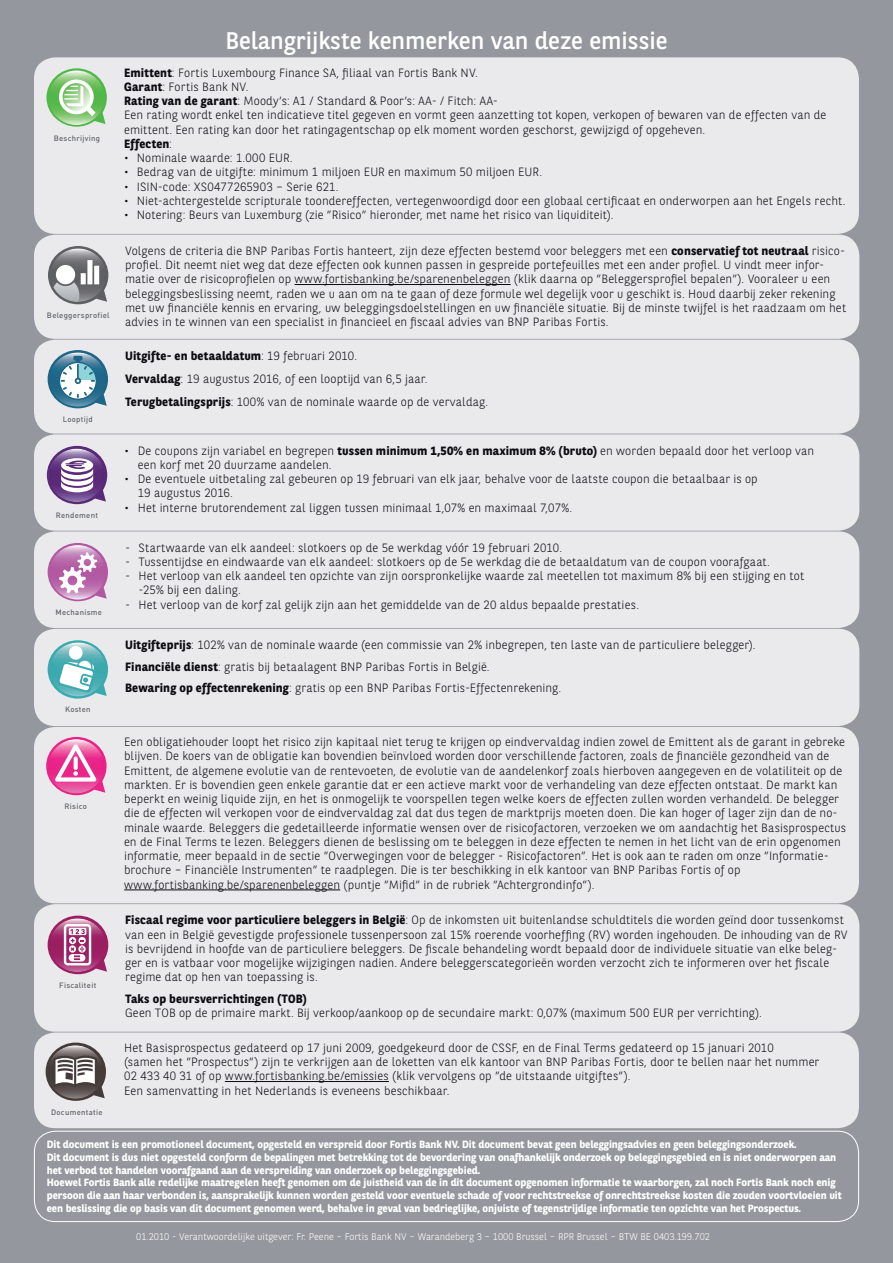
<style>
.page{position:relative;width:893px;height:1263px;background:#94989e}
.page>*{position:absolute;margin:0;border:0;box-sizing:border-box;transform-origin:0 0}
.t1{font:24px "BNPP Sans";color:#fff}
.t2{font:300 12px/14.2px "BNPP Sans";letter-spacing:.015em;color:#0d0c12}
.t3{font:700 12px "BNPP Sans";letter-spacing:.015em;color:#0d0c12}
.t4{font:700 10.5px/12.8px "BNPP Sans";letter-spacing:-.005em;color:#fff}
.t5{font:300 9.75px "BNPP Sans";color:#fff}
.t6{font:500 7.65px "DIN";letter-spacing:.04em;color:#616469}
.s1{font-weight:700}
</style>
<div class="page">
<div style="left:34px;top:1131px;width:825px;height:91px;border:1px solid #fff;border-radius:21px"></div>
<div style="left:34px;top:57px;width:825px;height:177px;background:#eaeaec;border-radius:21px"></div>
<svg style="left:46px;top:68px;width:61px;height:59px"></svg>
<div style="left:34px;top:1032px;width:825px;height:96px;background:#eaeaec;border-radius:21px"></div>
<svg style="left:46px;top:1042px;width:60px;height:59px"></svg>
<hr style="left:225px;top:1081px;width:164px;height:1px;background:#0d0c12">
<div style="left:34px;top:727px;width:825px;height:176px;background:#eaeaec;border-radius:21px"></div>
<svg style="left:46px;top:737px;width:61px;height:58px"></svg>
<hr style="left:124px;top:889px;width:216px;height:1px;background:#0d0c12">
<div style="left:34px;top:434px;width:825px;height:97px;background:#eaeaec;border-radius:21px"></div>
<svg style="left:47px;top:446px;width:60px;height:58px"></svg>
<div style="left:34px;top:531px;width:825px;height:97px;background:#eaeaec;border-radius:21px"></div>
<svg style="left:48px;top:543px;width:60px;height:58px"></svg>
<div style="left:34px;top:340px;width:825px;height:94px;background:#eaeaec;border-radius:21px"></div>
<svg style="left:48px;top:350px;width:60px;height:58px"></svg>
<div style="left:34px;top:235px;width:825px;height:104px;background:#eaeaec;border-radius:21px"></div>
<svg style="left:48px;top:246px;width:60px;height:58px"></svg>
<hr style="left:295px;top:284px;width:216px;height:1px;background:#0d0c12">
<div style="left:34px;top:629px;width:825px;height:97px;background:#eaeaec;border-radius:21px"></div>
<svg style="left:48px;top:640px;width:60px;height:58px"></svg>
<div style="left:34px;top:904px;width:825px;height:128px;background:#eaeaec;border-radius:21px"></div>
<svg style="left:48px;top:916px;width:60px;height:58px"></svg>
<p class="t6" style="left:54px;top:135px;width:48px">Beschrijving</p>
<p class="t6" style="left:47px;top:313px;width:64px">Beleggersprofiel</p>
<p class="t6" style="left:63px;top:417px;width:32px">Looptijd</p>
<p class="t6" style="left:56px;top:513px;width:44px">Rendement</p>
<p class="t6" style="left:56px;top:610px;width:48px">Mechanisme</p>
<p class="t6" style="left:65px;top:707px;width:27px">Kosten</p>
<p class="t6" style="left:65px;top:804px;width:24px">Risico</p>
<p class="t6" style="left:59px;top:982px;width:39px">Fiscaliteit</p>
<p class="t6" style="left:51px;top:1109px;width:53px">Documentatie</p>
<h1 class="t1" style="left:225px;top:30px;width:444px">Belangrijkste kenmerken van deze emissie</h1>
<p class="t2" style="left:124px;top:66px;width:704px"><span class="s1">Emittent</span>: Fortis Luxembourg Finance SA, filiaal van Fortis Bank NV.<br><span class="s1">Garant</span>: Fortis Bank NV.<br><span class="s1">Rating van de garant</span>: Moody’s: A1 / Standard &amp; Poor’s: AA- / Fitch: AA-<br>Een rating wordt enkel ten indicatieve titel gegeven en vormt geen aanzetting tot kopen, verkopen of bewaren van de effecten van de emittent. Een rating kan door het ratingagentschap op elk moment worden geschorst, gewijzigd of opgeheven.<br><span class="s1">Effecten</span>:</p>
<p class="t2" style="left:124px;top:152px;width:170px">• Nominale waarde: 1.000 EUR.</p>
<p class="t2" style="left:124px;top:166px;width:419px">• Bedrag van de uitgifte: minimum 1 miljoen EUR en maximum 50 miljoen EUR.</p>
<p class="t2" style="left:124px;top:180px;width:216px">• ISIN-code: XS0477265903 – Serie 621.</p>
<p class="t2" style="left:124px;top:194px;width:723px">• Niet-achtergestelde scripturale toondereffecten, vertegenwoordigd door een globaal certificaat en onderworpen aan het Engels recht.</p>
<p class="t2" style="left:124px;top:209px;width:491px">• Notering: Beurs van Luxemburg (zie ”Risico” hieronder, met name het risico van liquiditeit).</p>
<p class="t2" style="left:125px;top:244px;width:723px">Volgens de criteria die BNP Paribas Fortis hanteert, zijn deze effecten bestemd voor beleggers met een <span class="s1">conservatief tot neutraal</span> risico&shy;profiel. Dit neemt niet weg dat deze effecten ook kunnen passen in gespreide portefeuilles met een ander profiel. U vindt meer infor&shy;matie over de risicoprofielen op www.fortisbanking.be/sparenenbeleggen (klik daarna op ”Beleggersprofiel bepalen”). Vooraleer u een beleggingsbeslissing neemt, raden we u aan om na te gaan of deze formule wel degelijk voor u geschikt is. Houd daarbij zeker rekening met uw financiële kennis en ervaring, uw beleggingsdoelstellingen en uw financiële situatie. Bij de minste twijfel is het raadzaam om het advies in te winnen van een specialist in financieel en fiscaal advies van BNP Paribas Fortis.</p>
<p class="t2" style="left:125px;top:345px;width:365px;line-height:23.2px"><span class="s1">Uitgifte- en betaaldatum</span>: 19 februari 2010.<br><span class="s1">Vervaldag</span>: 19 augustus 2016, of een looptijd van 6,5 jaar.<br><span class="s1">Terugbetalingsprijs</span>: 100% van de nominale waarde op de vervaldag.</p>
<p class="t2" style="left:138px;top:444px;width:678px;text-indent:-14px">• De coupons zijn variabel en begrepen <span class="s1">tussen minimum 1,50% en maximum 8% (bruto)</span> en worden bepaald door het verloop van een korf met 20 duurzame aandelen.</p>
<p class="t2" style="left:138px;top:472px;width:621px;text-indent:-14px">• De eventuele uitbetaling zal gebeuren op 19 februari van elk jaar, behalve voor de laatste coupon die betaalbaar is op<br>19 augustus 2016.</p>
<p class="t2" style="left:124px;top:501px;width:449px">• Het interne brutorendement zal liggen tussen minimaal 1,07% en maximaal 7,07%.</p>
<p class="t2" style="left:125px;top:541px;width:439px">- Startwaarde van elk aandeel: slotkoers op de 5e werkdag vóór 19 februari 2010.</p>
<p class="t2" style="left:125px;top:555px;width:646px">- Tussentijdse en eindwaarde van elk aandeel: slotkoers op de 5e werkdag die de betaaldatum van de coupon voorafgaat.</p>
<p class="t2" style="left:139px;top:569px;width:667px;text-indent:-14px">- Het verloop van elk aandeel ten opzichte van zijn oorspronkelijke waarde zal meetellen tot maximum 8% bij een stijging en tot -25% bij een daling.</p>
<p class="t2" style="left:125px;top:598px;width:515px">- Het verloop van de korf zal gelijk zijn aan het gemiddelde van de 20 aldus bepaalde prestaties.</p>
<p class="t2" style="left:125px;top:635px;width:632px;line-height:21.8px"><span class="s1">Uitgifteprijs</span>: 102% van de nominale waarde (een commissie van 2% inbegrepen, ten laste van de particuliere belegger).<br><span class="s1">Financiële dienst</span>: gratis bij betaalagent BNP Paribas Fortis in België.<br><span class="s1">Bewaring op effectenrekening</span>: gratis op een BNP Paribas Fortis-Effectenrekening.</p>
<p class="t2" style="left:124px;top:736px;width:724px">Een obligatiehouder loopt het risico zijn kapitaal niet terug te krijgen op eindvervaldag indien zowel de Emittent als de garant in gebreke blijven. De koers van de obligatie kan bovendien beïnvloed worden door verschillende factoren, zoals de financiële gezondheid van de Emittent, de algemene evolutie van de rentevoeten, de evolutie van de aandelenkorf zoals hierboven aangegeven en de volatiliteit op de markten. Er is bovendien geen enkele garantie dat er een actieve markt voor de verhandeling van deze effecten ontstaat. De markt kan beperkt en weinig liquide zijn, en het is onmogelijk te voorspellen tegen welke koers de effecten zullen worden verhandeld. De belegger die de effecten wil verkopen voor de eindvervaldag zal dat dus tegen de marktprijs moeten doen. Die kan hoger of lager zijn dan de no&shy;minale waarde. Beleggers die gedetailleerde informatie wensen over de risicofactoren, verzoeken we om aandachtig het Basisprospectus en de Final Terms te lezen. Beleggers dienen de beslissing om te beleggen in deze effecten te nemen in het licht van de erin opgenomen informatie, meer bepaald in de sectie ”Overwegingen voor de belegger - Risicofactoren”. Het is ook aan te raden om onze ”Informatie&shy;brochure – Financiële Instrumenten” te raadplegen. Die is ter beschikking in elk kantoor van BNP Paribas Fortis of op www.fortisbanking.be/sparenenbeleggen (puntje ”Mifid” in de rubriek ”Achtergrondinfo”).</p>
<p class="t2" style="left:125px;top:914px;width:724px"><span class="s1">Fiscaal regime voor particuliere beleggers in België</span>: Op de inkomsten uit buitenlandse schuldtitels die worden geïnd door tussenkomst van een in België gevestigde professionele tussenpersoon zal 15% roerende voorheffing (RV) worden ingehouden. De inhouding van de RV is bevrijdend in hoofde van de particuliere beleggers. De fiscale behandeling wordt bepaald door de individuele situatie van elke beleg&shy;ger en is vatbaar voor mogelijke wijzigingen nadien. Andere beleggerscategorieën worden verzocht zich te informeren over het fiscale regime dat op hen van toepassing is.</p>
<p class="t3" style="left:125px;top:994px;width:183px">Taks op beursverrichtingen (TOB)</p>
<p class="t2" style="left:125px;top:1007px;width:638px">Geen TOB op de primaire markt. Bij verkoop/aankoop op de secundaire markt: 0,07% (maximum 500 EUR per verrichting).</p>
<p class="t2" style="left:124px;top:1041px;width:697px">Het Basisprospectus gedateerd op 17 juni 2009, goedgekeurd door de CSSF, en de Final Terms gedateerd op 15 januari 2010<br>(samen het ”Prospectus”) zijn te verkrijgen aan de loketten van elk kantoor van BNP Paribas Fortis, door te bellen naar het nummer 02 433 40 31 of op www.fortisbanking.be/emissies (klik vervolgens op ”de uitstaande uitgiftes”).<br>Een samenvatting in het Nederlands is eveneens beschikbaar.</p>
<p class="t4" style="left:47px;top:1139px;width:797px">Dit document is een promotioneel document, opgesteld en verspreid door Fortis Bank NV. Dit document bevat geen beleggingsadvies en geen beleggingsonderzoek.<br>Dit document is dus niet opgesteld conform de bepalingen met betrekking tot de bevordering van onafhankelijk onderzoek op beleggingsgebied en is niet onderworpen aan het verbod tot handelen voorafgaand aan de verspreiding van onderzoek op beleggingsgebied.<br>Hoewel Fortis Bank alle redelijke maatregelen heeft genomen om de juistheid van de in dit document opgenomen informatie te waarborgen, zal noch Fortis Bank noch enig persoon die aan haar verbonden is, aansprakelijk kunnen worden gesteld voor eventuele schade of voor rechtstreekse of onrechtstreekse kosten die zouden voortvloeien uit een beslissing die op basis van dit document genomen werd, behalve in geval van bedrieglijke, onjuiste of tegenstrijdige informatie ten opzichte van het Prospectus.</p>
<p class="t5" style="left:136px;top:1232px;width:575px">01.2010 - Verantwoordelijke uitgever: Fr. Peene – Fortis Bank NV – Warandeberg 3 – 1000 Brussel – RPR Brussel – BTW BE 0403.199.702</p>
</div>
